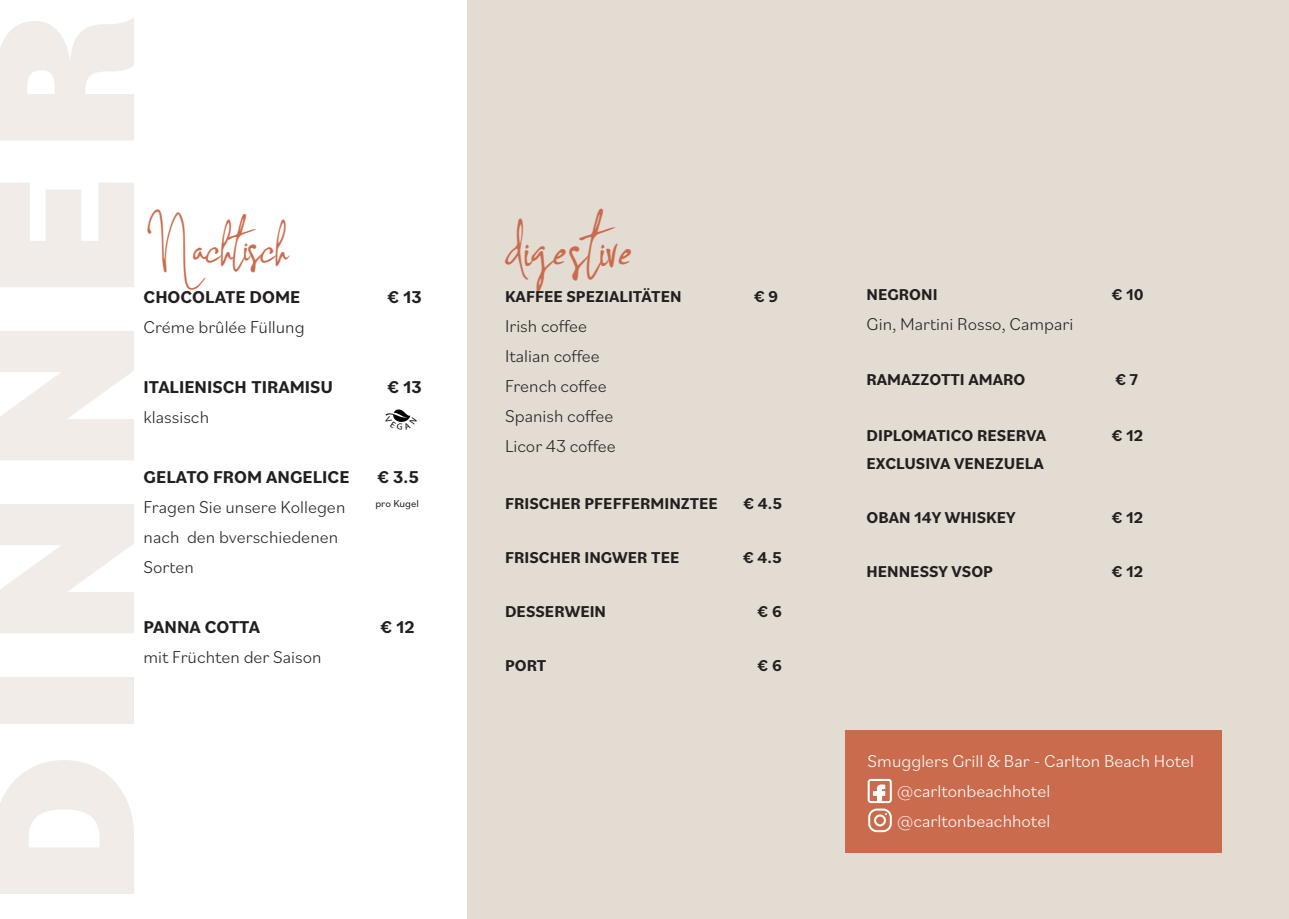
<style>
.page{position:relative;width:1289px;height:919px;background:#fff}
.page>*{position:absolute;margin:0;border:0;box-sizing:border-box;transform-origin:0 0}
.t1{font:900 211.65px "Bilo";letter-spacing:.09em;color:#f1ece8}
.t2{font:100 48px "Concetta Kalvani";color:#cb6b4d}
.t3{font:100 39px "Concetta Kalvani";color:#cb6b4d}
.t4{font:300 18px/30px "Bilo";color:#231f20}
.t5{font:700 18px "Bilo";color:#231f20}
.t6{font:300 18px/30px "Bilo";color:#fff}
.t7{font:700 16.5px "Bilo";color:#231f20}
.t8{font:10.5px "Bilo";color:#231f20}
</style>
<div class="page">
<div style="left:467px;top:0;width:821px;height:918px;background:#e3dcd3"></div>
<div style="left:845px;top:730px;width:377px;height:122px;background:#cb6b4d"></div>
<div style="left:867px;top:778px;width:24px;height:25px;border:2px solid #fff;border-radius:2px"></div>
<div style="left:876px;top:788px;width:5px;height:13px;background:#fff"></div>
<svg style="left:872px;top:784px;width:13px;height:11px"></svg>
<div style="left:868px;top:808px;width:23px;height:24px;border:2px solid #fff;border-radius:8px"></div>
<div style="left:874px;top:814px;width:12px;height:12px;border:2px solid #fff;border-radius:50%"></div>
<svg style="left:385px;top:409px;width:26px;height:13px"></svg>
<h1 class="t1" style="left:-83px;top:906px;width:894px;rotate:-90deg">DINNER</h1>
<h3 class="t3" style="left:144px;top:231px;width:146px">Nachtisch</h3>
<h2 class="t2" style="left:505px;top:229px;width:130px">digestive</h2>
<p class="t7" style="left:505px;top:285px;width:178px">KAFFEE SPEZIALITÄTEN</p>
<p class="t7" style="left:753px;top:285px;width:26px">€ 9</p>
<p class="t4" style="left:505px;top:309px;width:112px">Irish coffee<br>Italian coffee<br>French coffee<br>Spanish coffee<br>Licor 43 coffee</p>
<p class="t5" style="left:144px;top:284px;width:158px">CHOCOLATE DOME</p>
<p class="t5" style="left:387px;top:284px;width:36px">€ 13</p>
<p class="t4" style="left:144px;top:310px;width:163px">Créme brûlée Füllung</p>
<p class="t5" style="left:144px;top:374px;width:191px">ITALIENISCH TIRAMISU</p>
<p class="t5" style="left:387px;top:374px;width:36px">€ 13</p>
<p class="t4" style="left:144px;top:400px;width:67px">klassisch</p>
<p class="t5" style="left:144px;top:464px;width:207px">GELATO FROM ANGELICE</p>
<p class="t5" style="left:377px;top:464px;width:44px">€ 3.5</p>
<p class="t4" style="left:144px;top:490px;width:203px">Fragen Sie unsere Kollegen</p>
<p class="t8" style="left:375px;top:496px;width:45px">pro Kugel</p>
<p class="t4" style="left:144px;top:520px;width:196px">nach den bverschiedenen<br>Sorten</p>
<p class="t5" style="left:144px;top:614px;width:118px">PANNA COTTA</p>
<p class="t5" style="left:380px;top:614px;width:36px">€ 12</p>
<p class="t4" style="left:144px;top:640px;width:180px">mit Früchten der Saison</p>
<p class="t7" style="left:505px;top:492px;width:214px">FRISCHER PFEFFERMINZTEE</p>
<p class="t7" style="left:743px;top:492px;width:41px">€ 4.5</p>
<p class="t7" style="left:505px;top:546px;width:176px">FRISCHER INGWER TEE</p>
<p class="t7" style="left:742px;top:546px;width:41px">€ 4.5</p>
<p class="t7" style="left:505px;top:600px;width:102px">DESSERWEIN</p>
<p class="t7" style="left:757px;top:600px;width:26px">€ 6</p>
<p class="t7" style="left:505px;top:654px;width:43px">PORT</p>
<p class="t7" style="left:757px;top:654px;width:26px">€ 6</p>
<p class="t7" style="left:866px;top:283px;width:72px">NEGRONI</p>
<p class="t7" style="left:1111px;top:283px;width:34px">€ 10</p>
<p class="t4" style="left:866px;top:307px;width:208px">Gin, Martini Rosso, Campari</p>
<p class="t7" style="left:866px;top:368px;width:160px">RAMAZZOTTI AMARO</p>
<p class="t7" style="left:1115px;top:368px;width:25px">€ 7</p>
<p class="t7" style="left:866px;top:424px;width:181px">DIPLOMATICO RESERVA</p>
<p class="t7" style="left:1111px;top:424px;width:33px">€ 12</p>
<p class="t7" style="left:866px;top:452px;width:179px">EXCLUSIVA VENEZUELA</p>
<p class="t7" style="left:866px;top:506px;width:151px">OBAN 14Y WHISKEY</p>
<p class="t7" style="left:1111px;top:506px;width:33px">€ 12</p>
<p class="t7" style="left:866px;top:560px;width:128px">HENNESSY VSOP</p>
<p class="t7" style="left:1111px;top:560px;width:33px">€ 12</p>
<p class="t6" style="left:897px;top:745px;width:298px;text-indent:-30px">Smugglers Grill &amp; Bar - Carlton Beach Hotel @carltonbeachhotel @carltonbeachhotel</p>
</div>
